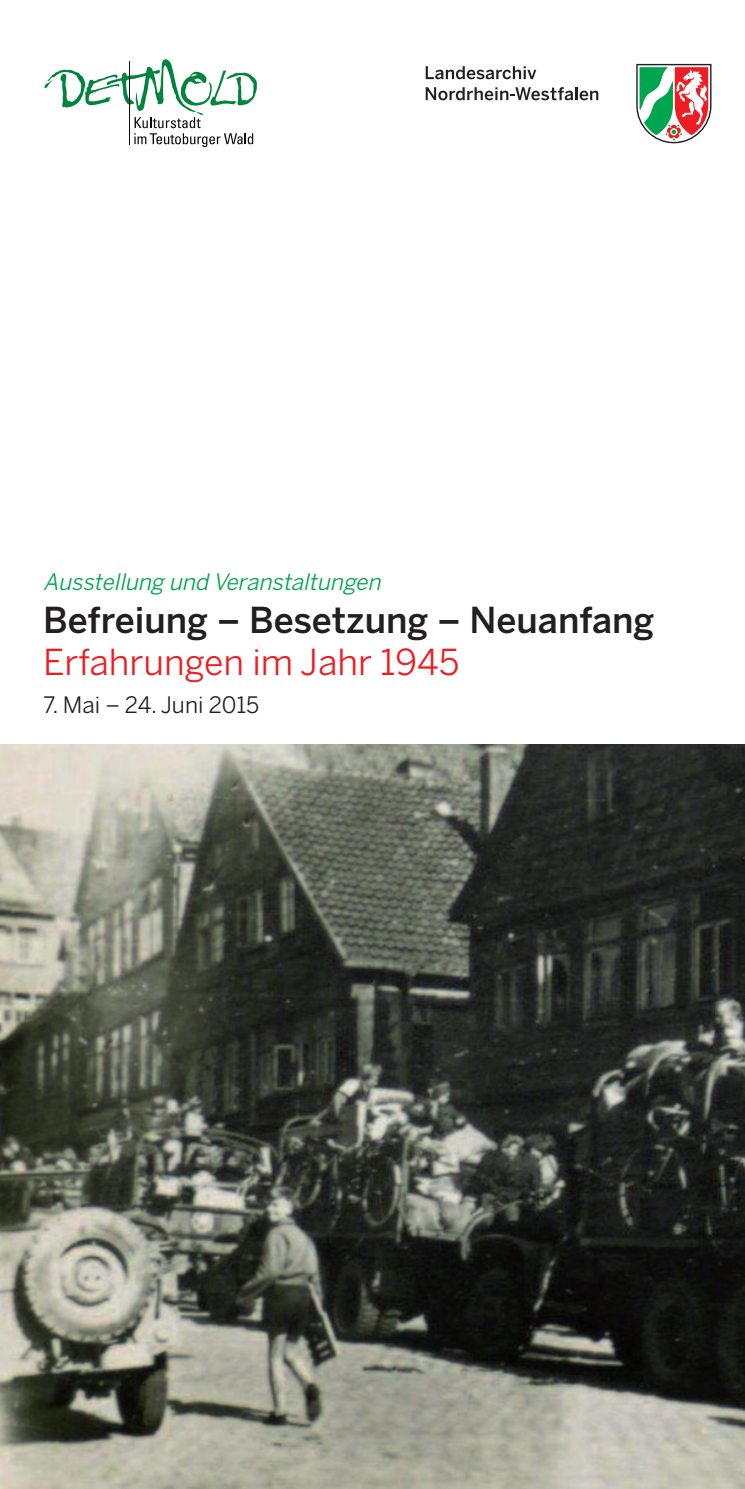
<style>
.page{position:relative;width:745px;height:1489px;background:#fff}
.page>*{position:absolute;margin:0;border:0;box-sizing:border-box;transform-origin:0 0}
.t1{font:500 35.5px "Benton Sans";color:#231f20}
.t2{font:35.5px "Benton Sans";color:#ee1d23}
.t3{font:italic 22.5px "Benton Sans";color:#00a54f}
.t4{font:22.5px "Benton Sans";color:#231f20}
</style>
<div class="page">
<img style="left:0;top:744px;width:744px;height:744px">
<svg style="left:44px;top:59px;width:213px;height:88px"></svg>
<hr style="left:129px;top:61px;width:1px;height:83px;background:#0f0c12">
<svg style="left:636px;top:64px;width:75px;height:79px"></svg>
<svg style="left:425px;top:66px;width:111px;height:13px"></svg>
<svg style="left:425px;top:87px;width:173px;height:13px"></svg>
<p class="t3" style="left:43px;top:569px;width:342px">Ausstellung und Veranstaltungen</p>
<h1 class="t1" style="left:43px;top:599px;width:612px">Befreiung – Besetzung – Neuanfang</h1>
<h1 class="t2" style="left:43px;top:642px;width:417px">Erfahrungen im Jahr 1945</h1>
<p class="t4" style="left:43px;top:691px;width:217px">7. Mai – 24. Juni 2015</p>
</div>
